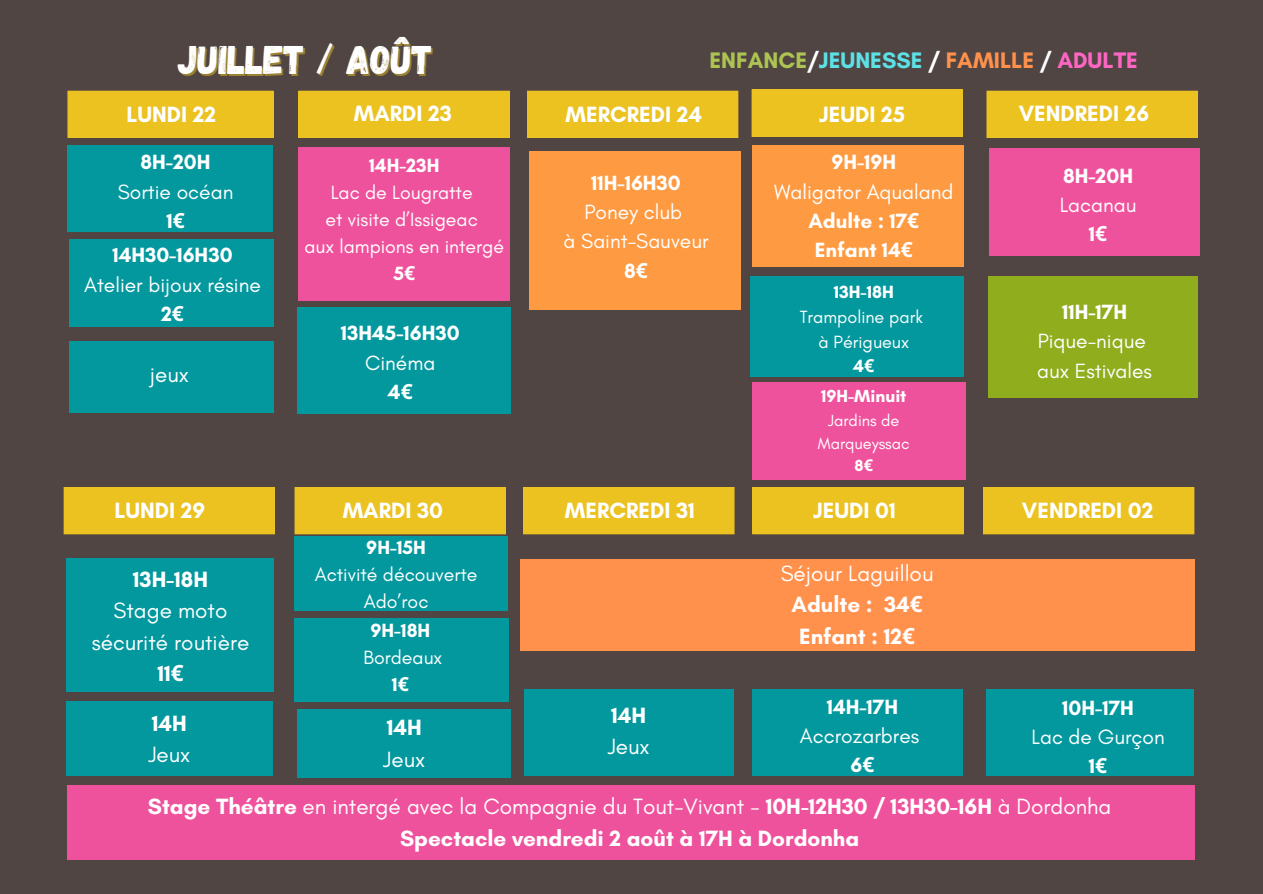
<style>
.page{position:relative;width:1263px;height:894px;background:#fff}
.page>*{position:absolute;margin:0;border:0;box-sizing:border-box;transform-origin:0 0}
.t1{font:39.9px "Gagalin";color:#fff}
.t2{font:700 22.8px "Glacial Indifference";color:#5ce1e6}
.t3{font:700 22.5px/31.5px "Glacial Indifference";color:#fff;text-align:center}
.t4{font:22.5px/31.5px "Glacial Indifference";color:#fff}
.t5{font:21px/29.2px "Glacial Indifference";color:#fff;text-align:center}
.t6{font:700 21px/29.2px "Glacial Indifference";color:#fff;text-align:center}
.t7{font:19.5px/27px "Glacial Indifference";color:#fff;text-align:center}
.t8{font:18px/24.8px "Glacial Indifference";color:#fff;text-align:center}
.t9{font:700 17.85px "Glacial Indifference";color:#fff}
.t10{font:16.35px/22.5px "Glacial Indifference";color:#fff;text-align:center}
.t11{font:700 16.35px "Glacial Indifference";color:#fff}
.s1{color:#adc452}
.s2{color:#fbfefe}
.s3{color:#fff}
.s4{color:#ff914d}
.s5{color:#ff66c4}
.s6{font-weight:700}
.s7{font-family:"Noto Sans";font-weight:700}
.s8{font-weight:400}
.s9{font-family:"Noto Sans"}
</style>
<div class="page">
<div style="left:0;top:0;width:1263px;height:893px;background:#504543"></div>
<div style="left:67px;top:91px;width:207px;height:47px;background:#ebc220"></div>
<div style="left:80px;top:103px;width:181px;height:23px;background:#ebc220"></div>
<div style="left:298px;top:91px;width:212px;height:47px;background:#ebc220"></div>
<div style="left:311px;top:103px;width:187px;height:23px;background:#ebc220"></div>
<div style="left:527px;top:91px;width:211px;height:47px;background:#ebc220"></div>
<div style="left:539px;top:103px;width:187px;height:23px;background:#ebc220"></div>
<div style="left:752px;top:89px;width:211px;height:48px;background:#ebc220"></div>
<div style="left:764px;top:102px;width:187px;height:23px;background:#ebc220"></div>
<div style="left:986px;top:91px;width:212px;height:47px;background:#ebc220"></div>
<div style="left:999px;top:103px;width:187px;height:23px;background:#ebc220"></div>
<div style="left:64px;top:487px;width:211px;height:47px;background:#ebc220"></div>
<div style="left:76px;top:499px;width:187px;height:23px;background:#ebc220"></div>
<div style="left:295px;top:487px;width:211px;height:47px;background:#ebc220"></div>
<div style="left:307px;top:499px;width:187px;height:23px;background:#ebc220"></div>
<div style="left:523px;top:487px;width:211px;height:47px;background:#ebc220"></div>
<div style="left:535px;top:499px;width:187px;height:23px;background:#ebc220"></div>
<div style="left:752px;top:487px;width:212px;height:47px;background:#ebc220"></div>
<div style="left:765px;top:499px;width:187px;height:23px;background:#ebc220"></div>
<div style="left:983px;top:487px;width:211px;height:47px;background:#ebc220"></div>
<div style="left:995px;top:499px;width:187px;height:23px;background:#ebc220"></div>
<div style="left:67px;top:145px;width:205px;height:87px;background:#03989e"></div>
<div style="left:298px;top:147px;width:211px;height:154px;background:#ef529c"></div>
<div style="left:295px;top:617px;width:213px;height:84px;background:#03989e"></div>
<div style="left:297px;top:709px;width:213px;height:68px;background:#03989e"></div>
<div style="left:520px;top:559px;width:674px;height:91px;background:#ff914d"></div>
<div style="left:524px;top:689px;width:209px;height:86px;background:#03989e"></div>
<div style="left:751px;top:276px;width:213px;height:101px;background:#03989e"></div>
<div style="left:989px;top:149px;width:211px;height:107px;background:#ef529c"></div>
<div style="left:989px;top:276px;width:209px;height:122px;background:#90ad1e"></div>
<div style="left:752px;top:689px;width:210px;height:86px;background:#03989e"></div>
<div style="left:986px;top:689px;width:208px;height:86px;background:#03989e"></div>
<div style="left:66px;top:557px;width:208px;height:134px;background:#03989e"></div>
<div style="left:752px;top:145px;width:211px;height:121px;background:#fe9a41"></div>
<div style="left:297px;top:307px;width:213px;height:107px;background:#03989e"></div>
<div style="left:69px;top:238px;width:204px;height:88px;background:#03989e"></div>
<div style="left:529px;top:152px;width:211px;height:158px;background:#fe9a41"></div>
<div style="left:69px;top:341px;width:204px;height:72px;background:#03989e"></div>
<div style="left:752px;top:382px;width:213px;height:97px;background:#ef529c"></div>
<div style="left:66px;top:701px;width:206px;height:74px;background:#03989e"></div>
<div style="left:294px;top:536px;width:213px;height:75px;background:#03989e"></div>
<div style="left:67px;top:784px;width:1127px;height:75px;background:#ef529c"></div>
<h1 class="t1" style="left:178px;top:34px;width:256px">JUILLET / AOÛT</h1>
<h2 class="t3" style="left:126px;top:99px;width:91px">LUNDI 22</h2>
<h2 class="t3" style="left:354px;top:97px;width:100px">MARDI 23</h2>
<h2 class="t3" style="left:566px;top:99px;width:138px">MERCREDI 24</h2>
<h2 class="t3" style="left:819px;top:99px;width:87px">JEUDI 25</h2>
<h2 class="t3" style="left:1019px;top:97px;width:132px">VENDREDI 26</h2>
<h2 class="t2" style="left:710px;top:46px;width:430px"><span class="s1">ENFANCE</span><span class="s2">/</span>JEUNESSE <span class="s3">/</span> <span class="s4">FAMILLE</span> <span class="s2">/</span> <span class="s5">ADULTE</span></h2>
<p class="t5" style="left:118px;top:147px;width:117px"><span class="s6">8H-20H<br></span>Sortie océan<br><span class="s6">1</span><span class="s7">€</span></p>
<p class="t7" style="left:304px;top:152px;width:201px"><span class="s6">14H-23H<br></span>Lac de Lougratte<br>et visite d’Issigeac<br>aux lampions en intergé<br><span class="s6">5</span><span class="s7">€</span></p>
<h2 class="t5" style="left:84px;top:240px;width:178px"><span class="s6">14H30-16H30<br></span>Atelier bijoux résine<br><span class="s6">2</span><span class="s7">€</span></h2>
<h4 class="t4" style="left:150px;top:358px;width:41px">jeux</h4>
<p class="t6" style="left:341px;top:318px;width:120px">13H45-16H30<br><span class="s8">Cinéma<br></span>4<span class="s9">€</span></p>
<h2 class="t5" style="left:564px;top:168px;width:146px"><span class="s6">11H-16H30<br></span>Poney club<br>à Saint-Sauveur<br><span class="s6">8</span><span class="s7">€</span></h2>
<h3 class="t6" style="left:774px;top:147px;width:181px">9H-19H<br><span class="s8">Waligator Aqualand<br></span>Adulte : 17<span class="s9">€<br></span>Enfant 14<span class="s9">€</span></h3>
<h3 class="t8" style="left:800px;top:279px;width:125px"><span class="s6">13H-18H<br></span>Trampoline park à Périgueux<br><span class="s6">4</span><span class="s7">€</span></h3>
<h3 class="t9" style="left:821px;top:385px;width:87px">19H-Minuit</h3>
<h3 class="t10" style="left:818px;top:409px;width:93px">Jardins de<br>Marqueyssac</h3>
<h3 class="t11" style="left:854px;top:455px;width:20px">8<span class="s9">€</span></h3>
<h3 class="t6" style="left:1060px;top:161px;width:78px">8H-20H<br><span class="s8">Lacanau<br></span>1<span class="s9">€</span></h3>
<h2 class="t5" style="left:1037px;top:297px;width:116px"><span class="s6">11H-17H<br></span>Pique-nique aux Estivales</h2>
<h3 class="t3" style="left:114px;top:494px;width:92px">LUNDI 29</h3>
<h4 class="t3" style="left:343px;top:494px;width:102px">MARDI 30</h4>
<h3 class="t3" style="left:565px;top:494px;width:132px">MERCREDI 31</h3>
<h3 class="t3" style="left:813px;top:494px;width:84px">JEUDI 01</h3>
<h2 class="t3" style="left:1022px;top:494px;width:133px">VENDREDI 02</h2>
<h4 class="t4" style="left:92px;top:563px;width:159px;text-align:center"><span class="s6">13H-18H<br></span>Stage moto sécurité routière<br><span class="s6">11</span><span class="s7">€</span></h4>
<h3 class="t4" style="left:148px;top:706px;width:44px"><span class="s6">14H<br></span>Jeux</h3>
<h3 class="t7" style="left:315px;top:533px;width:164px"><span class="s6">9H-15H<br></span>Activité découverte<br>Ado’roc</h3>
<h3 class="t7" style="left:364px;top:616px;width:80px"><span class="s6">9H-18H<br></span>Bordeaux<br><span class="s6">1</span><span class="s7">€</span></h3>
<h3 class="t4" style="left:383px;top:711px;width:44px"><span class="s6">14H<br></span>Jeux</h3>
<h3 class="t4" style="left:608px;top:698px;width:44px"><span class="s6">14H<br></span>Jeux</h3>
<h2 class="t3" style="left:781px;top:556px;width:154px"><span class="s8">Séjour Laguillou<br></span>Adulte : 34<span class="s9">€<br></span>Enfant : 12<span class="s9">€</span></h2>
<h4 class="t5" style="left:800px;top:691px;width:121px"><span class="s6">14H-17H<br></span>Accrozarbres<br><span class="s6">6</span><span class="s7">€</span></h4>
<h3 class="t5" style="left:1031px;top:692px;width:135px"><span class="s6">10H-17H<br></span>Lac de Gurçon<br><span class="s6">1</span><span class="s7">€</span></h3>
<h3 class="t3" style="left:148px;top:790px;width:965px">Stage Théâtre <span class="s8">en intergé avec la Compagnie du Tout-Vivant -</span> 10H-12H30 / 13H30-16H <span class="s8">à Dordonha<br></span>Spectacle vendredi 2 août à 17H à Dordonha</h3>
</div>
